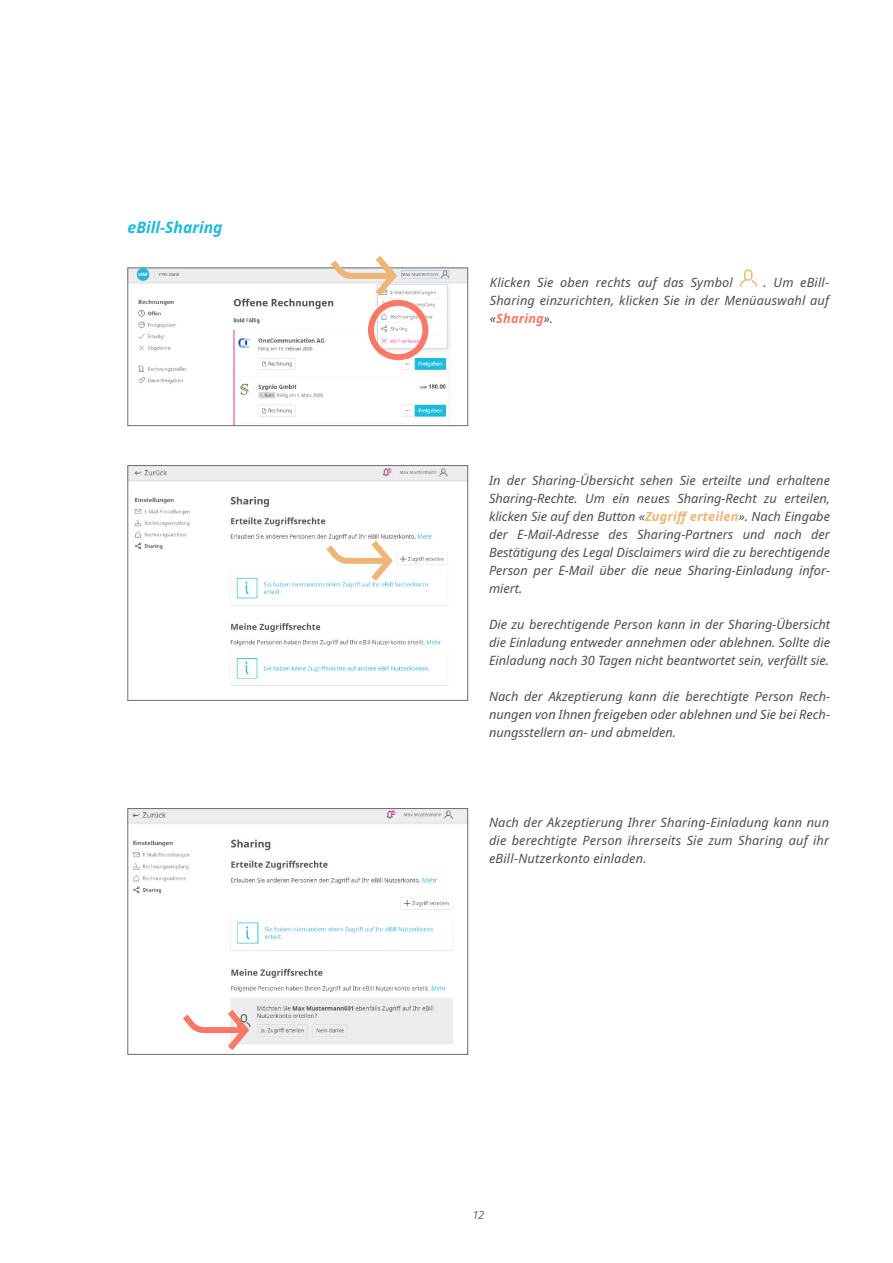
<style>
.page{position:relative;width:893px;height:1263px;background:#fff}
.page>*{position:absolute;margin:0;border:0;box-sizing:border-box;transform-origin:0 0}
.t1{font:italic 700 15.75px "Noto Sans";color:#1fbbdc}
.Einf__Abs{font:italic 12.75px/18px "Noto Sans";color:#4e4e4e;text-align:justify}
.t2{font:italic 11.25px "Noto Sans";color:#6c6d70}
.s1{font-weight:700;color:#f97866}
.s2{font-weight:700;color:#edb676}
</style>
<div class="page">
<svg style="left:740px;top:269px;width:17px;height:18px"></svg>
<img style="left:130px;top:270px;width:336px;height:154px">
<div style="left:128px;top:268px;width:340px;height:158px;border:1px solid #6c6d70"></div>
<img style="left:130px;top:467px;width:336px;height:219px">
<div style="left:128px;top:465px;width:340px;height:236px;border:1px solid #6c6d70"></div>
<img style="left:130px;top:810px;width:336px;height:234px">
<div style="left:128px;top:808px;width:340px;height:246px;border:1px solid #6c6d70"></div>
<svg style="left:326px;top:541px;width:67px;height:40px"></svg>
<svg style="left:331px;top:256px;width:66px;height:40px"></svg>
<svg style="left:183px;top:1010px;width:66px;height:40px"></svg>
<div style="left:368px;top:300px;width:60px;height:60px;border:6px solid #f97866;border-radius:50%"></div>
<p class="t1" style="left:128px;top:216px;width:97px">eBill-Sharing</p>
<p class="Einf__Abs" style="left:490px;top:273px;width:245px">Klicken Sie oben rechts auf das Symbol</p>
<p class="Einf__Abs" style="left:490px;top:273px;width:341px;text-indent:274px">. Um eBill-Sharing einzurichten, klicken Sie in der Menüauswahl auf «<span class="s1">Sharing</span>».</p>
<p class="Einf__Abs" style="left:489px;top:471px;width:343px">In der Sharing-Übersicht sehen Sie erteilte und erhaltene Sharing-Rechte. Um ein neues Sharing-Recht zu erteilen, klicken Sie auf den Button «<span class="s2">Zugriff erteilen</span>». Nach Eingabe der E-Mail-Adresse des Sharing-Partners und nach der Bestätigung des Legal Disclaimers wird die zu berechtigende Person per E-Mail über die neue Sharing-Einladung infor&shy;miert.</p>
<p class="Einf__Abs" style="left:489px;top:615px;width:343px">Die zu berechtigende Person kann in der Sharing-Übersicht die Einladung entweder annehmen oder ablehnen. Sollte die Einladung nach 30 Tagen nicht beantwortet sein, verfällt sie.</p>
<p class="Einf__Abs" style="left:489px;top:687px;width:343px">Nach der Akzeptierung kann die berechtigte Person Rech&shy;nungen von Ihnen freigeben oder ablehnen und Sie bei Rech&shy;nungsstellern an- und abmelden.</p>
<p class="Einf__Abs" style="left:489px;top:813px;width:342px">Nach der Akzeptierung Ihrer Sharing-Einladung kann nun die berechtigte Person ihrerseits Sie zum Sharing auf ihr eBill-Nutzerkonto einladen.</p>
<p class="t2" style="left:472px;top:1207px;width:13px">12</p>
</div>
